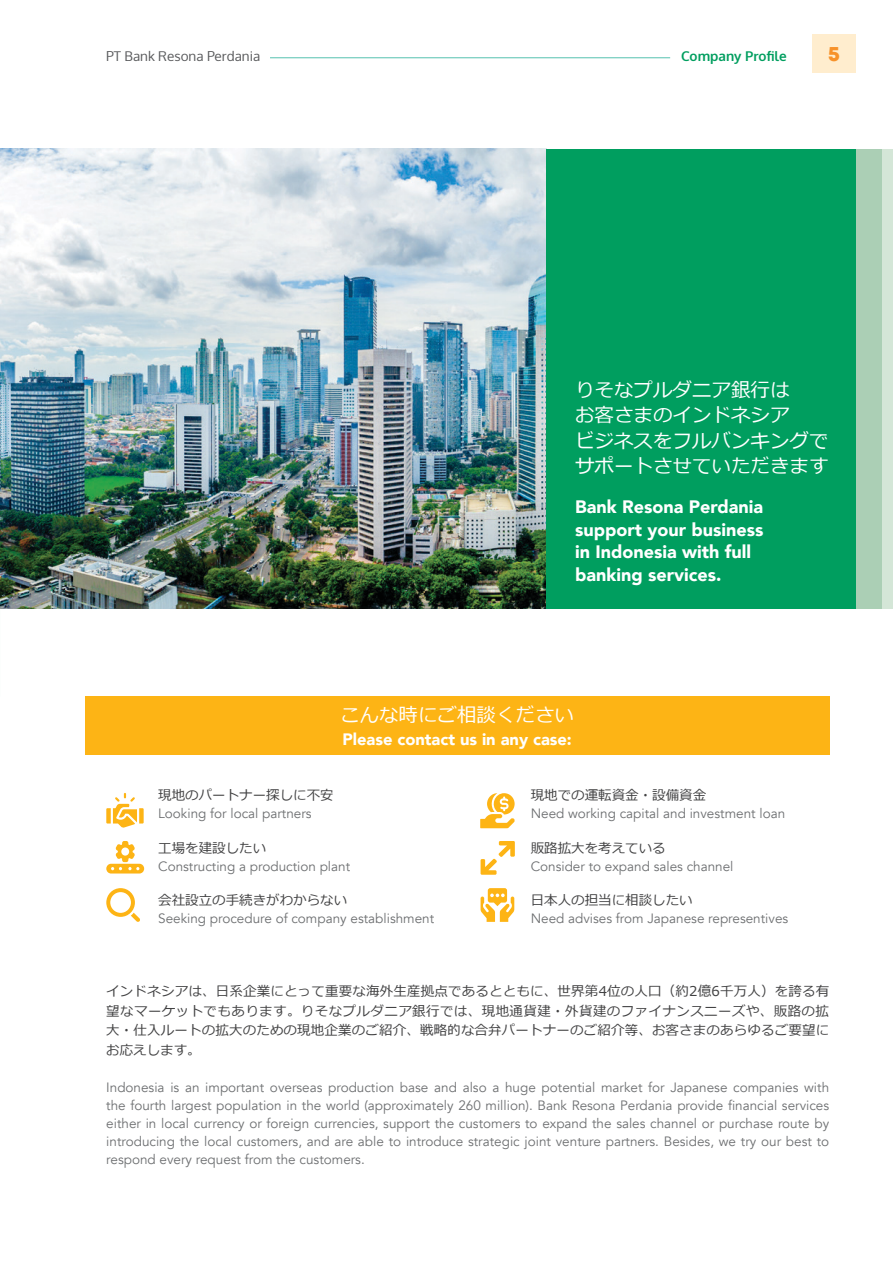
<style>
.page{position:relative;width:893px;height:1263px;background:#fff}
.page>*{position:absolute;margin:0;border:0;box-sizing:border-box;transform-origin:0 0}
.t1{font:21px "Mont Heavy DEMO";color:#f7922a}
.Resona_-_Bahasa_Indo{font:19.5px "Meiryo";color:#fff}
.Resona_-_English{font:900 18px/22.5px "Avenir";color:#fff}
.Resona_-_English-2{font:900 16.5px "Avenir";color:#fff}
.Resona_-_English-3{font:13.5px/18px "Avenir";color:#6d6f71;text-align:justify}
.Resona_-_Bahasa_Indo-2{font:13.5px/19.5px "Meiryo";color:#414142;text-align:justify}
.t2{font:13.5px "Oxygen";color:#58595b}
.t3{font:700 13.5px "Oxygen";color:#009e5f}
</style>
<div class="page">
<div style="left:812px;top:34px;width:44px;height:39px;background:#ffedce"></div>
<hr style="left:270px;top:57px;width:400px;height:1px;background:#55c1af">
<img style="left:0;top:149px;width:546px;height:459px">
<div style="left:546px;top:149px;width:334px;height:459px;background:#009e5f"></div>
<div style="left:856px;top:149px;width:26px;height:459px;background:#abcfb5"></div>
<div style="left:85px;top:697px;width:744px;height:58px;background:#fdb415"></div>
<svg style="left:481px;top:888px;width:33px;height:34px"></svg>
<svg style="left:481px;top:841px;width:34px;height:34px"></svg>
<svg style="left:480px;top:793px;width:35px;height:35px"></svg>
<svg style="left:106px;top:888px;width:34px;height:34px"></svg>
<svg style="left:106px;top:793px;width:38px;height:35px"></svg>
<svg style="left:106px;top:841px;width:38px;height:32px"></svg>
<div style="left:882px;top:149px;width:11px;height:459px;background:#d4e6d7"></div>
<p class="t2" style="left:106px;top:47px;width:156px">PT Bank Resona Perdania</p>
<p class="t3" style="left:681px;top:47px;width:107px">Company Profile</p>
<h1 class="t1" style="left:828px;top:42px;width:13px">5</h1>
<p class="Resona_-_Bahasa_Indo" style="left:575px;top:376px;width:216px">りそなプルダニア銀行は</p>
<p class="Resona_-_Bahasa_Indo" style="left:575px;top:401px;width:216px">お客さまのインドネシア</p>
<p class="Resona_-_Bahasa_Indo" style="left:575px;top:427px;width:255px">ビジネスをフルバンキングで</p>
<p class="Resona_-_Bahasa_Indo" style="left:575px;top:452px;width:255px">サポートさせていただきます</p>
<p class="Resona_-_English" style="left:575px;top:495px;width:190px">Bank Resona Perdania support your business in Indonesia with full banking services.</p>
<p class="Resona_-_Bahasa_Indo" style="left:340px;top:701px;width:235px">こんな時にご相談ください</p>
<p class="Resona_-_English-2" style="left:342px;top:725px;width:231px">Please contact us in any case:</p>
<p class="Resona_-_Bahasa_Indo-2" style="left:158px;top:786px;width:177px">現地のパートナー探しに不安</p>
<p class="Resona_-_English-3" style="left:158px;top:805px;width:155px">Looking for local partners</p>
<p class="Resona_-_Bahasa_Indo-2" style="left:531px;top:786px;width:177px">現地での運転資金・設備資金</p>
<p class="Resona_-_English-3" style="left:531px;top:805px;width:256px">Need working capital and investment loan</p>
<p class="Resona_-_Bahasa_Indo-2" style="left:158px;top:839px;width:109px">工場を建設したい</p>
<p class="Resona_-_English-3" style="left:158px;top:857px;width:193px">Constructing a production plant</p>
<p class="Resona_-_Bahasa_Indo-2" style="left:158px;top:891px;width:190px">会社設立の手続きがわからない</p>
<p class="Resona_-_English-3" style="left:158px;top:910px;width:278px">Seeking procedure of company establishment</p>
<p class="Resona_-_Bahasa_Indo-2" style="left:531px;top:839px;width:136px">販路拡大を考えている</p>
<p class="Resona_-_English-3" style="left:531px;top:857px;width:204px">Consider to expand sales channel</p>
<p class="Resona_-_Bahasa_Indo-2" style="left:531px;top:891px;width:163px">日本人の担当に相談したい</p>
<p class="Resona_-_English-3" style="left:531px;top:910px;width:259px">Need advises from Japanese representives</p>
<p class="Resona_-_Bahasa_Indo-2" style="left:106px;top:982px;width:724px">インドネシアは、日系企業にとって重要な海外生産拠点であるとともに、世界第4位の人口（約2億6千万人）を誇る有望なマーケットでもあります。りそなプルダニア銀行では、現地通貨建・外貨建のファイナンスニーズや、販路の拡大・仕入ルートの拡大のための現地企業のご紹介、戦略的な合弁パートナーのご紹介等、お客さまのあらゆるご要望にお応えします。</p>
<p class="Resona_-_English-3" style="left:106px;top:1079px;width:724px">Indonesia is an important overseas production base and also a huge potential market for Japanese companies with the fourth largest population in the world (approximately 260 million). Bank Resona Perdania provide financial services either in local currency or foreign currencies, support the customers to expand the sales channel or purchase route by introducing the local customers, and are able to introduce strategic joint venture partners. Besides, we try our best to respond every request from the customers.</p>
</div>
